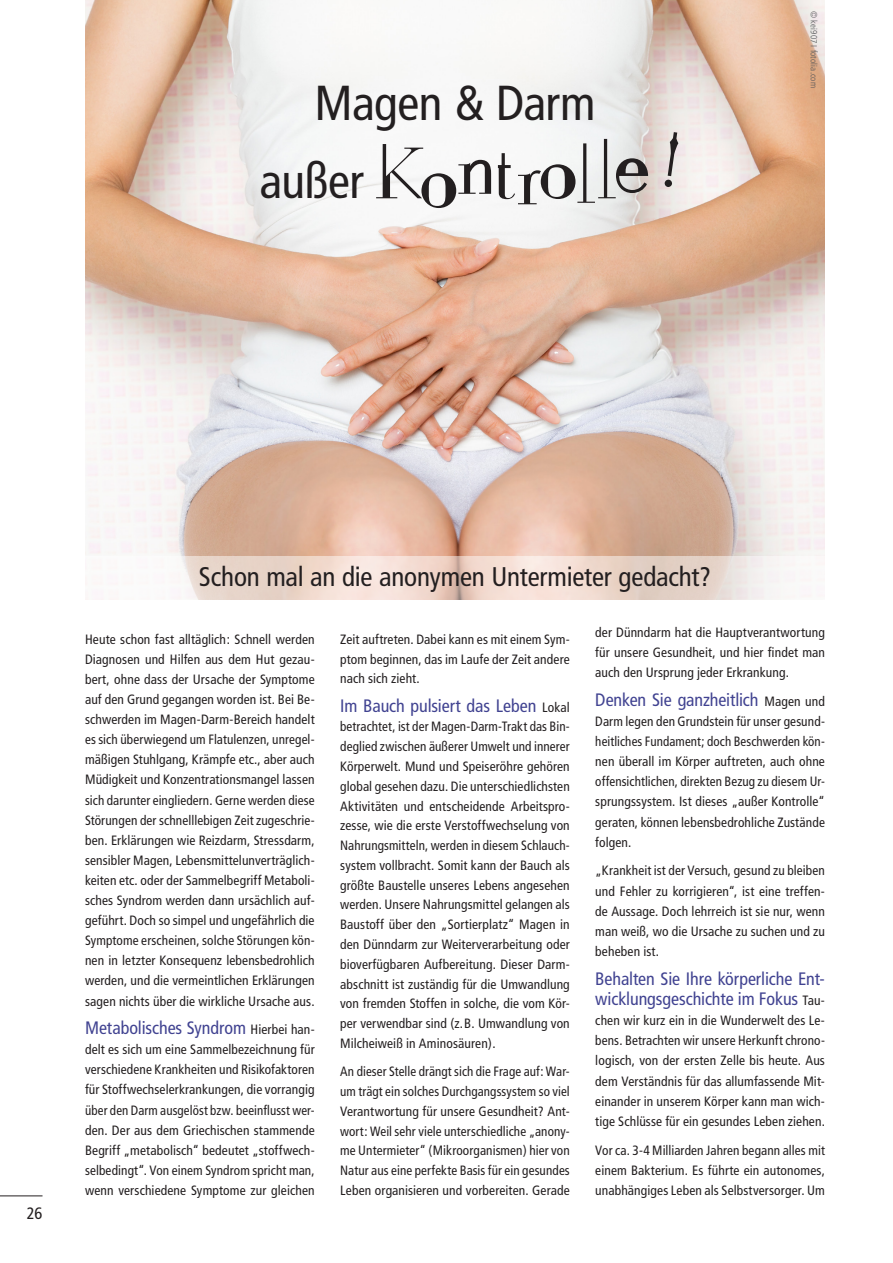
<style>
.page{position:relative;width:893px;height:1263px;background:#fff}
.page>*{position:absolute;margin:0;border:0;box-sizing:border-box;transform-origin:0 0}
.t1{font:72px "Fudoni One";letter-spacing:-.03em;color:#231f20}
.t2{font:condensed 49.05px "Frutiger";letter-spacing:-.01em;color:#231f20}
.t3{font:condensed 27px "Frutiger";letter-spacing:-.005em;color:#231f20}
.t4{font:condensed 18px/20.1px "Frutiger";letter-spacing:-.005em;color:#414391}
.t5{font:condensed 16.5px "Frutiger";color:#231f20}
.t6{font:condensed 13.5px/20.1px "Frutiger";letter-spacing:.01em;color:#231f20;text-align:justify}
.t7{font:condensed 13.5px/19.8px "Frutiger";letter-spacing:.01em;color:#231f20;text-align:justify;scale:.96 1}
.t8{font:300 condensed 9px "Frutiger";letter-spacing:.015em;color:#57585a}
.s1{font-family:"Frutiger";font-stretch:condensed;font-size:49.05px}
.s2{font-size:13.5px;color:#231f20}
</style>
<div class="page">
<img style="left:85px;top:0;width:740px;height:556px">
<svg style="left:85px;top:556px;width:740px;height:44px"></svg>
<hr style="left:0;top:1195px;width:43px;height:1px;background:#231f20">
<hr style="left:892px;top:626px;width:1px;height:637px;background:#dcdddf">
<svg style="left:664px;top:132px;width:16px;height:55px"></svg>
<h2 class="t2" style="left:314px;top:75px;width:282px">Magen &amp; Darm</h2>
<h1 class="t1" style="left:260px;top:127px;width:392px"><span class="s1">außer</span> Kontrolle</h1>
<p class="t8" style="left:819px;top:11px;width:78px;rotate:90deg">© kei907 I fotolia.com</p>
<p class="t5" style="left:27px;top:1204px;width:17px">26</p>
<h3 class="t3" style="left:199px;top:561px;width:514px">Schon mal an die anonymen Untermieter gedacht?</h3>
<p class="t6" style="left:85px;top:629px;width:231px">Heute schon fast alltäglich: Schnell werden Diagnosen und Hilfen aus dem Hut gezau&shy;bert, ohne dass der Ursache der Symptome auf den Grund gegangen worden ist. Bei Be&shy;schwerden im Magen-Darm-Bereich handelt es sich überwiegend um Flatulenzen, unregel&shy;mäßigen Stuhlgang, Krämpfe etc., aber auch Müdigkeit und Konzentrationsmangel lassen sich darunter eingliedern. Gerne werden diese Störungen der schnelllebigen Zeit zugeschrie&shy;ben. Erklärungen wie Reizdarm, Stressdarm, sensibler Magen, Lebensmittelunverträglich&shy;keiten etc. oder der Sammelbegriff Metaboli&shy;sches Syndrom werden dann ursächlich auf&shy;geführt. Doch so simpel und ungefährlich die Symptome erscheinen, solche Störungen kön&shy;nen in letzter Konsequenz lebensbedrohlich werden, und die vermeintlichen Erklärungen sagen nichts über die wirkliche Ursache aus.</p>
<h3 class="t4" style="left:85px;top:1018px;width:231px">Metabolisches Syndrom <span class="s2">Hierbei han-</span></h3>
<p class="t6" style="left:85px;top:1039px;width:231px">delt es sich um eine Sammelbezeichnung für verschiedene Krankheiten und Risikofaktoren für Stoffwechselerkrankungen, die vorrangig über den Darm ausgelöst bzw. beeinflusst wer&shy;den. Der aus dem Griechischen stammende Begriff „metabolisch“ bedeutet „stoffwech&shy;selbedingt“. Von einem Syndrom spricht man, wenn verschiedene Symptome zur gleichen</p>
<p class="t6" style="left:340px;top:629px;width:231px">Zeit auftreten. Dabei kann es mit einem Sym&shy;ptom beginnen, das im Laufe der Zeit andere nach sich zieht.</p>
<h3 class="t4" style="left:340px;top:695px;width:231px">Im Bauch pulsiert das Leben <span class="s2">Lokal</span></h3>
<p class="t6" style="left:340px;top:717px;width:231px">betrachtet, ist der Magen-Darm-Trakt das Bin&shy;deglied zwischen äußerer Umwelt und innerer Körperwelt. Mund und Speiseröhre gehören global gesehen dazu. Die unterschiedlichsten Aktivitäten und entscheidende Arbeitspro&shy;zesse, wie die erste Verstoffwechselung von Nahrungsmitteln, werden in diesem Schlauch&shy;system vollbracht. Somit kann der Bauch als größte Baustelle unseres Lebens angesehen werden. Unsere Nahrungsmittel gelangen als Baustoff über den „Sortierplatz“ Magen in den Dünndarm zur Weiterverarbeitung oder bioverfügbaren Aufbereitung. Dieser Darm&shy;abschnitt ist zuständig für die Umwandlung von fremden Stoffen in solche, die vom Kör&shy;per verwendbar sind (z.B. Umwandlung von Milcheiweiß in Aminosäuren).</p>
<p class="t7" style="left:340px;top:1062px;width:241px">An dieser Stelle drängt sich die Frage auf: War&shy;um trägt ein solches Durchgangssystem so viel Verantwortung für unsere Gesundheit? Ant&shy;wort: Weil sehr viele unterschiedliche „anony&shy;me Untermieter“ (Mikroorganismen) hier von Natur aus eine perfekte Basis für ein gesundes Leben organisieren und vorbereiten. Gerade</p>
<p class="t6" style="left:595px;top:622px;width:231px">der Dünndarm hat die Hauptverantwortung für unsere Gesundheit, und hier findet man auch den Ursprung jeder Erkrankung.</p>
<h3 class="t4" style="left:595px;top:689px;width:231px">Denken Sie ganzheitlich <span class="s2">Magen und</span></h3>
<p class="t6" style="left:595px;top:711px;width:231px">Darm legen den Grundstein für unser gesund&shy;heitliches Fundament; doch Beschwerden kön&shy;nen überall im Körper auftreten, auch ohne offensichtlichen, direkten Bezug zu diesem Ur&shy;sprungssystem. Ist dieses „außer Kontrolle“ geraten, können lebensbedrohliche Zustände folgen.</p>
<p class="t6" style="left:595px;top:861px;width:231px">„Krankheit ist der Versuch, gesund zu bleiben und Fehler zu korrigieren“, ist eine treffen&shy;de Aussage. Doch lehrreich ist sie nur, wenn man weiß, wo die Ursache zu suchen und zu beheben ist.</p>
<h3 class="t4" style="left:595px;top:969px;width:231px">Behalten Sie Ihre körperliche Ent&shy;wicklungsgeschichte im Fokus <span class="s2">Tau-</span></h3>
<p class="t6" style="left:595px;top:1010px;width:231px">chen wir kurz ein in die Wunderwelt des Le&shy;bens. Betrachten wir unsere Herkunft chrono&shy;logisch, von der ersten Zelle bis heute. Aus dem Verständnis für das allumfassende Mit&shy;einander in unserem Körper kann man wich&shy;tige Schlüsse für ein gesundes Leben ziehen.</p>
<p class="t6" style="left:595px;top:1140px;width:231px">Vor ca. 3-4 Milliarden Jahren begann alles mit einem Bakterium. Es führte ein autonomes, unabhängiges Leben als Selbstversorger. Um</p>
</div>
